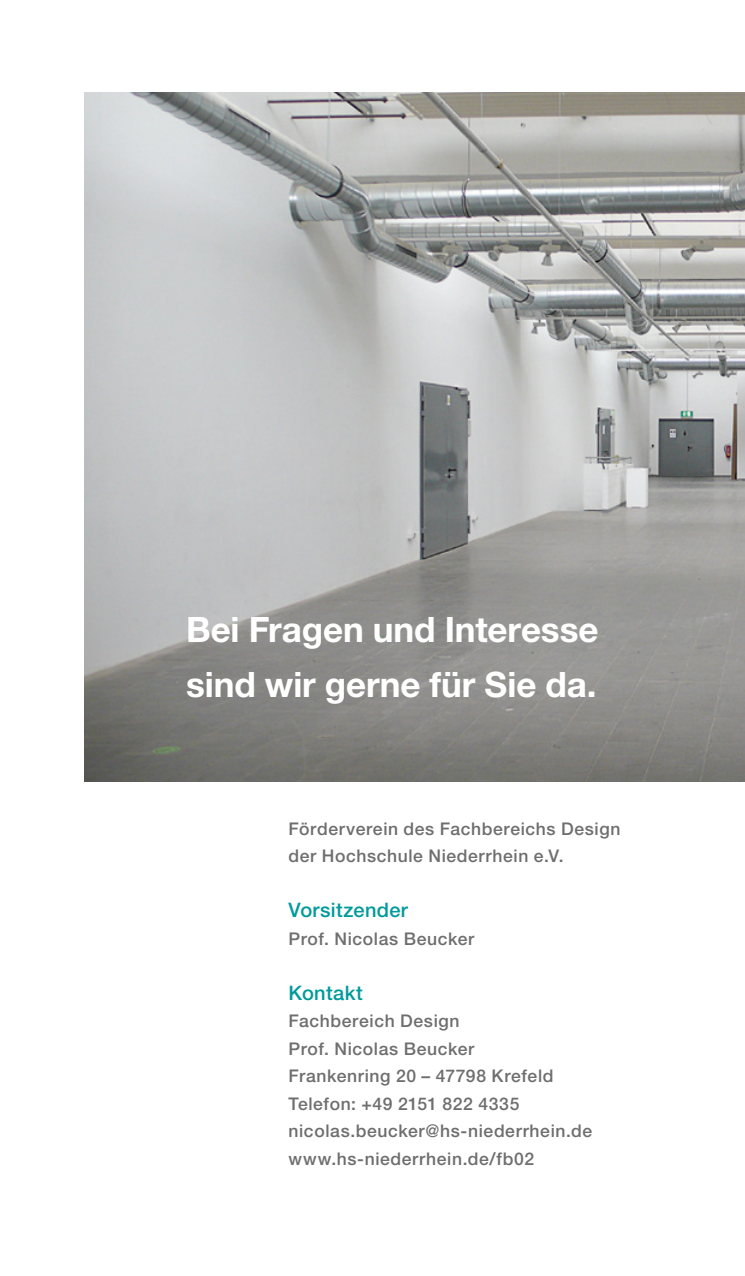
<style>
.page{position:relative;width:745px;height:1276px;background:#fff}
.page>*{position:absolute;margin:0;border:0;box-sizing:border-box;transform-origin:0 0}
.t1{font:700 35px/55px "Helvetica Neue LT Std";letter-spacing:-.005em;color:#fff}
.t2{font:500 20px "Helvetica Neue LT Std";letter-spacing:.015em;color:#009a9b}
.t3{font:500 17.5px/27.5px "Helvetica Neue LT Std";letter-spacing:.035em;color:#6e6e6e}
</style>
<div class="page">
<img style="left:85px;top:92px;width:659px;height:689px">
<h1 class="t1" style="left:186px;top:601px;width:413px">Bei Fragen und Interesse sind wir gerne für Sie da.</h1>
<p class="t3" style="left:288px;top:814px;width:333px">Förderverein des Fachbereichs Design der Hochschule Niederrhein e.V.</p>
<p class="t2" style="left:288px;top:898px;width:121px">Vorsitzender</p>
<p class="t3" style="left:288px;top:924px;width:187px">Prof. Nicolas Beucker</p>
<p class="t2" style="left:288px;top:981px;width:76px">Kontakt</p>
<p class="t3" style="left:288px;top:1007px;width:305px">Fachbereich Design<br>Prof. Nicolas Beucker<br>Frankenring 20 – 47798 Krefeld<br>Telefon: +49 2151 822 4335 nicolas.beucker@hs-niederrhein.de www.hs-niederrhein.de/fb02</p>
</div>
